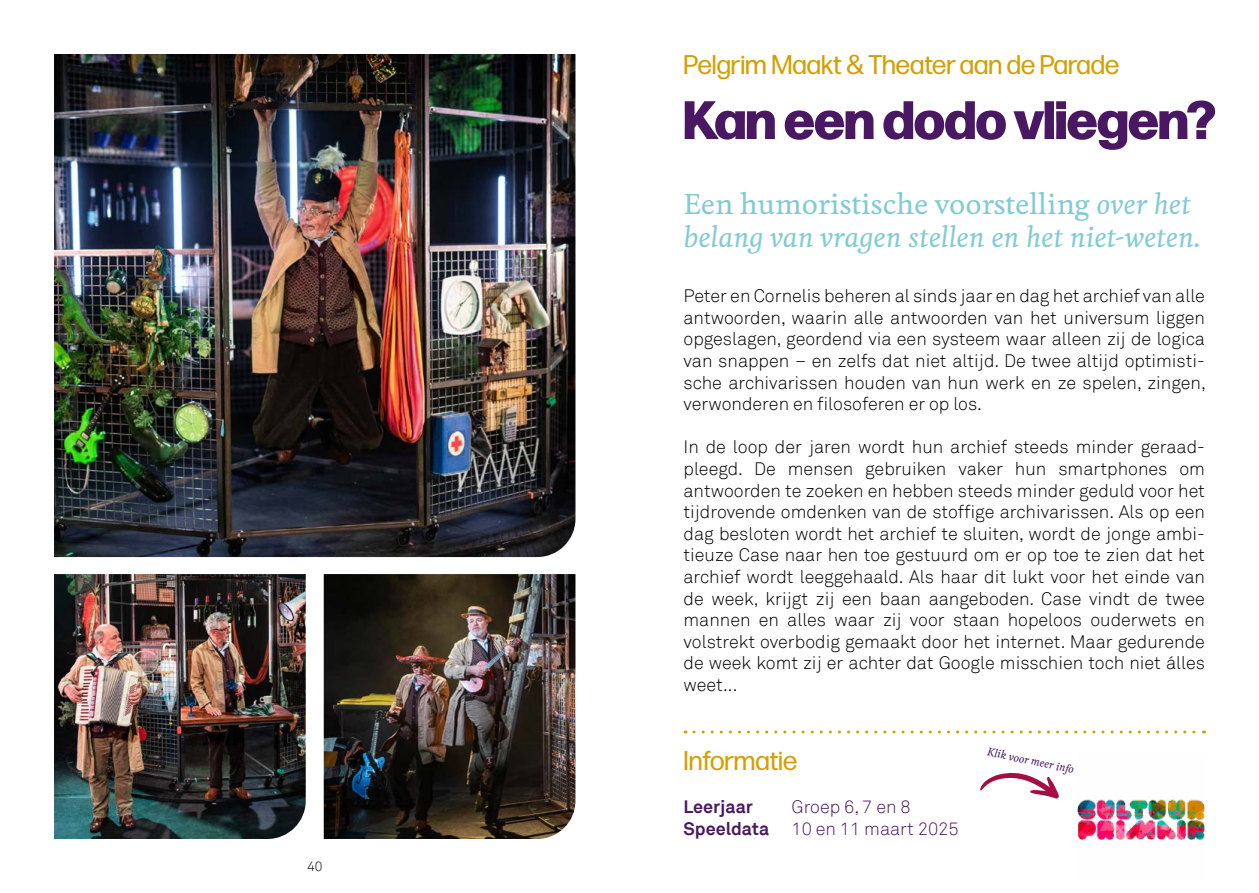
<style>
.page{position:relative;width:1259px;height:893px;background:#fff}
.page>*{position:absolute;margin:0;border:0;box-sizing:border-box;transform-origin:0 0}
.t1{font:800 54px "Forma DJR Banner";color:#4a1863}
.t2{font:italic 500 27px/32.4px "Feijoa";color:#81cbd4}
.t3{font:27px "Forma DJR Deck";color:#d49f00}
.t4{font:300 18px/21.6px "Akkurat";color:#000;text-align:justify}
.t5{font:300 18px/21.6px "Akkurat";color:#4a1863}
.t6{font:700 18px "Akkurat";color:#4a1863}
.t7{font:300 13.5px "Akkurat";color:#000}
.t8{font:italic 500 10.5px "Feijoa";color:#4a1863}
.s1{font-style:normal}
.s2{font-weight:700}
</style>
<div class="page">
<img style="left:54px;top:54px;width:521px;height:503px">
<svg style="left:694px;top:730px;width:510px;height:3px"></svg>
<img style="left:54px;top:574px;width:252px;height:265px">
<img style="left:324px;top:574px;width:251px;height:265px">
<svg style="left:980px;top:772px;width:79px;height:27px"></svg>
<img style="left:1077px;top:799px;width:128px;height:41px">
<p class="t7" style="left:307px;top:858px;width:17px">40</p>
<h2 class="t3" style="left:683px;top:48px;width:437px">Pelgrim Maakt &amp; Theater aan de Parade</h2>
<h1 class="t1" style="left:683px;top:79px;width:533px">Kan een dodo vliegen?</h1>
<h2 class="t2" style="left:683px;top:189px;width:518px"><span class="s1">Een humoristische voorstelling</span> over het belang van vragen stellen en het niet-weten.</h2>
<p class="t4" style="left:683px;top:285px;width:524px">Peter en Cornelis beheren al sinds jaar en dag het archief van alle antwoorden, waarin alle antwoorden van het universum liggen opgeslagen, geordend via een systeem waar alleen zij de logica van snappen – en zelfs dat niet altijd. De twee altijd optimisti&shy;sche archivarissen houden van hun werk en ze spelen, zingen, verwonderen en filosoferen er op los.</p>
<p class="t4" style="left:683px;top:437px;width:523px">In de loop der jaren wordt hun archief steeds minder geraad&shy;pleegd. De mensen gebruiken vaker hun smartphones om antwoorden te zoeken en hebben steeds minder geduld voor het tijdrovende omdenken van de stoffige archivarissen. Als op een dag besloten wordt het archief te sluiten, wordt de jonge ambi&shy;tieuze Case naar hen toe gestuurd om er op toe te zien dat het archief wordt leeggehaald. Als haar dit lukt voor het einde van de week, krijgt zij een baan aangeboden. Case vindt de twee mannen en alles waar zij voor staan hopeloos ouderwets en volstrekt overbodig gemaakt door het internet. Maar gedurende de week komt zij er achter dat Google misschien toch niet álles weet...</p>
<h2 class="t3" style="left:683px;top:744px;width:115px">Informatie</h2>
<p class="t6" style="left:683px;top:795px;width:71px">Leerjaar</p>
<p class="t5" style="left:683px;top:796px;width:277px;text-indent:108px">Groep 6, 7 en 8<br><span class="s2">Speeldata</span> 10 en 11 maart 2025</p>
<p class="t8" style="left:989px;top:745px;width:90px;rotate:12deg">Klik voor meer info</p>
</div>
